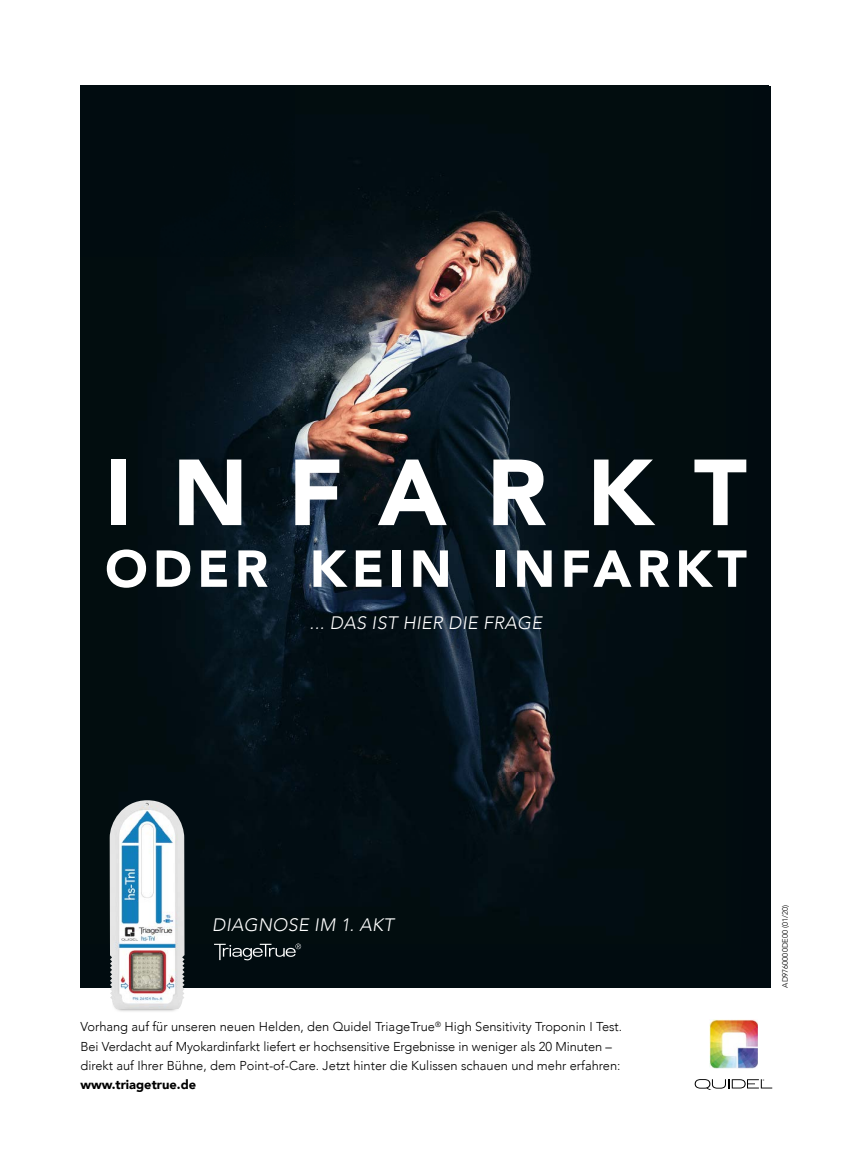
<style>
.page{position:relative;width:851px;height:1170px;background:#fff}
.page>*{position:absolute;margin:0;border:0;box-sizing:border-box;transform-origin:0 0}
.t1{font:900 92.5px "Avenir";letter-spacing:.435em;color:#fff}
.t2{font:900 51.38px "Avenir";letter-spacing:.1em;color:#fff}
.t3{font:italic 300 18px "Avenir";letter-spacing:.02em;color:#fff}
.t4{font:300 12.88px/19.2px "Avenir";color:#000}
.t5{font:900 12.88px "Avenir";color:#000}
.t6{font:300 7.75px "Avenir";color:#000}
</style>
<div class="page">
<img style="left:80px;top:86px;width:688px;height:901px">
<svg style="left:694px;top:1079px;width:78px;height:10px"></svg>
<img style="left:709px;top:1019px;width:48px;height:49px">
<img style="left:115px;top:1008px;width:64px;height:4px">
<img style="left:110px;top:800px;width:74px;height:208px">
<svg style="left:214px;top:943px;width:87px;height:17px"></svg>
<h1 class="t1" style="left:105px;top:413px;width:643px">INFARKT</h1>
<h2 class="t2" style="left:105px;top:525px;width:643px">ODER KEIN INFARKT</h2>
<h3 class="t3" style="left:309px;top:611px;width:234px">... DAS IST HIER DIE FRAGE</h3>
<h3 class="t3" style="left:212px;top:914px;width:183px">DIAGNOSE IM 1. AKT</h3>
<p class="t4" style="left:80px;top:1017px;width:543px">Vorhang auf für unseren neuen Helden, den Quidel TriageTrue<sup>®</sup> High Sensitivity Troponin I Test.<br>Bei Verdacht auf Myokardinfarkt liefert er hochsensitive Ergebnisse in weniger als 20 Minuten – direkt auf Ihrer Bühne, dem Point-of-Care. Jetzt hinter die Kulissen schauen und mehr erfahren:</p>
<p class="t5" style="left:80px;top:1073px;width:117px">www.triagetrue.de</p>
<p class="t6" style="left:780px;top:987px;width:84px;rotate:-90deg">AD9760000DE00 (01/20)</p>
</div>
